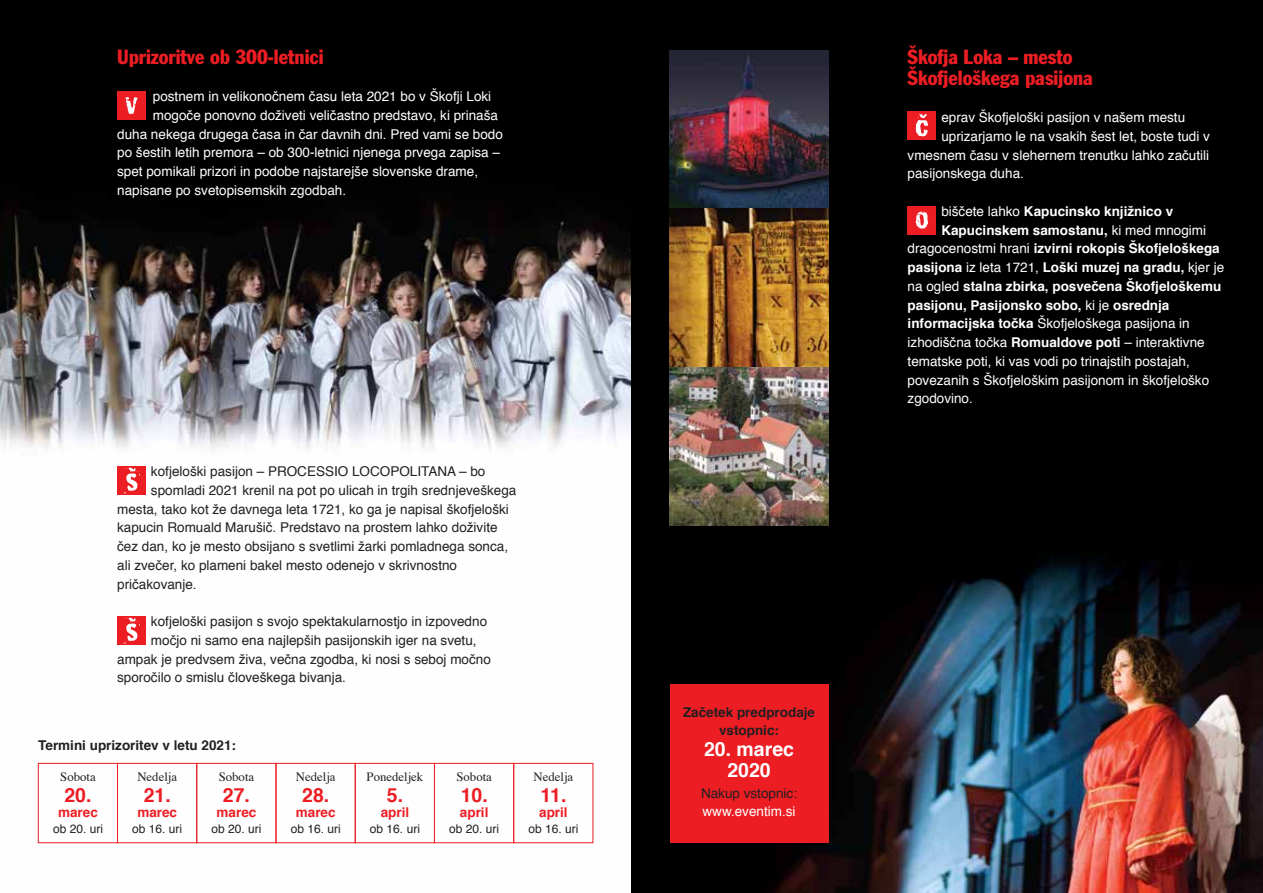
<style>
.page{position:relative;width:1263px;height:893px;background:#fff}
.page>*{position:absolute;margin:0;border:0;box-sizing:border-box;transform-origin:0 0}
.t1{font:20.25px/21px "Slo Franklin Got Cond";color:#ed1d24}
.t2{font:700 19.5px "Helvetica";color:#ed1d24}
.t3{font:700 19.5px/21px "Helvetica";color:#fff;text-align:center}
.t4{font:13.5px "Helvetica";color:#fff}
.t5{font:13.5px "Helvetica";color:#231f20}
.t6{font:700 13.5px "Helvetica";color:#fff}
.t7{font:700 13.5px/18px "Helvetica";color:#231f20;text-align:center}
.t8{font:700 13.5px "Helvetica";color:#ed1d24}
.t9{font:12.75px "Times";color:#231f20}
.t10{font:12px "Helvetica";color:#231f20}
.s1{font-weight:400}
.s2{font-weight:700}
</style>
<div class="page">
<img style="left:0;top:0;width:1263px;height:893px">
<div style="left:38px;top:763px;width:80px;height:80px;border:1px solid #ed1d24"></div>
<div style="left:117px;top:763px;width:80px;height:80px;border:1px solid #ed1d24"></div>
<div style="left:196px;top:763px;width:80px;height:80px;border:1px solid #ed1d24"></div>
<div style="left:276px;top:763px;width:79px;height:80px;border:1px solid #ed1d24"></div>
<div style="left:355px;top:763px;width:80px;height:80px;border:1px solid #ed1d24"></div>
<div style="left:434px;top:763px;width:80px;height:80px;border:1px solid #ed1d24"></div>
<div style="left:513px;top:763px;width:80px;height:80px;border:1px solid #ed1d24"></div>
<div style="left:117px;top:91px;width:29px;height:29px;background:#ed1d24"></div>
<svg style="left:126px;top:97px;width:12px;height:17px"></svg>
<div style="left:117px;top:466px;width:29px;height:29px;background:#ed1d24"></div>
<svg style="left:123px;top:468px;width:18px;height:25px"></svg>
<div style="left:117px;top:616px;width:29px;height:29px;background:#ed1d24"></div>
<svg style="left:123px;top:618px;width:18px;height:26px"></svg>
<div style="left:907px;top:206px;width:29px;height:29px;background:#ed1d24"></div>
<svg style="left:915px;top:211px;width:13px;height:18px"></svg>
<div style="left:907px;top:111px;width:29px;height:29px;background:#ed1d24"></div>
<svg style="left:916px;top:114px;width:12px;height:23px"></svg>
<img style="left:670px;top:50px;width:158px;height:476px">
<div style="left:670px;top:684px;width:158px;height:159px;background:#ed1d24"></div>
<h1 class="t1" style="left:117px;top:46px;width:208px">Uprizoritve ob 300-letnici</h1>
<p class="t4" style="left:153px;top:86px;width:340px">postnem in velikonočnem času leta 2021 bo v Škofji Loki</p>
<p class="t4" style="left:153px;top:105px;width:347px">mogoče ponovno doživeti veličastno predstavo, ki prinaša</p>
<p class="t4" style="left:117px;top:123px;width:387px">duha nekega drugega časa in čar davnih dni. Pred vami se bodo</p>
<p class="t4" style="left:117px;top:142px;width:384px">po šestih letih premora – ob 300-letnici njenega prvega zapisa –</p>
<p class="t4" style="left:117px;top:161px;width:362px">spet pomikali prizori in podobe najstarejše slovenske drame,</p>
<p class="t4" style="left:117px;top:180px;width:230px">napisane po svetopisemskih zgodbah.</p>
<h1 class="t1" style="left:907px;top:46px;width:187px">©kofja Loka — mesto ©kofjeloškega pasijona</h1>
<p class="t4" style="left:941px;top:107px;width:245px">eprav Škofjeloški pasijon v našem mestu</p>
<p class="t4" style="left:941px;top:126px;width:270px">uprizarjamo le na vsakih šest let, boste tudi v</p>
<p class="t4" style="left:907px;top:144px;width:303px">vmesnem času v slehernem trenutku lahko začutili</p>
<p class="t4" style="left:907px;top:163px;width:118px">pasijonskega duha.</p>
<p class="t6" style="left:941px;top:200px;width:233px"><span class="s1">biščete lahko</span> Kapucinsko knjižnico v</p>
<p class="t6" style="left:941px;top:219px;width:266px">Kapucinskem samostanu, <span class="s1">ki med mnogimi</span></p>
<p class="t6" style="left:907px;top:238px;width:314px"><span class="s1">dragocenostmi hrani</span> izvirni rokopis Škofjeloškega</p>
<p class="t6" style="left:907px;top:256px;width:318px">pasijona <span class="s1">iz leta 1721,</span> Loški muzej na gradu, <span class="s1">kjer je</span></p>
<p class="t6" style="left:907px;top:275px;width:315px"><span class="s1">na ogled</span> stalna zbirka, posvečena Škofjeloškemu</p>
<p class="t6" style="left:907px;top:294px;width:263px">pasijonu, Pasijonsko sobo, <span class="s1">ki je</span> osrednja</p>
<p class="t4" style="left:907px;top:313px;width:284px"><span class="s2">informacijska točka</span> Škofjeloškega pasijona in</p>
<p class="t4" style="left:907px;top:332px;width:299px">izhodiščna točka <span class="s2">Romualdove poti</span> – interaktivne</p>
<p class="t4" style="left:907px;top:351px;width:284px">tematske poti, ki vas vodi po trinajstih postajah,</p>
<p class="t4" style="left:907px;top:369px;width:303px">povezanih s Škofjeloškim pasijonom in škofjeloško</p>
<p class="t4" style="left:907px;top:388px;width:67px">zgodovino.</p>
<p class="t5" style="left:151px;top:461px;width:336px">kofjeloški pasijon – PROCESSIO LOCOPOLITANA – bo</p>
<p class="t5" style="left:151px;top:480px;width:367px">spomladi 2021 krenil na pot po ulicah in trgih srednjeveškega</p>
<p class="t5" style="left:117px;top:498px;width:393px">mesta, tako kot že davnega leta 1721, ko ga je napisal škofjeloški</p>
<p class="t5" style="left:117px;top:517px;width:382px">kapucin Romuald Marušič. Predstavo na prostem lahko doživite</p>
<p class="t5" style="left:117px;top:536px;width:392px">čez dan, ko je mesto obsijano s svetlimi žarki pomladnega sonca,</p>
<p class="t5" style="left:117px;top:555px;width:341px">ali zvečer, ko plameni bakel mesto odenejo v skrivnostno</p>
<p class="t5" style="left:117px;top:573px;width:81px">pričakovanje.</p>
<p class="t5" style="left:151px;top:611px;width:338px">kofjeloški pasijon s svojo spektakularnostjo in izpovedno</p>
<p class="t5" style="left:151px;top:630px;width:327px">močjo ni samo ena najlepših pasijonskih iger na svetu,</p>
<p class="t5" style="left:117px;top:648px;width:375px">ampak je predvsem živa, večna zgodba, ki nosi s seboj močno</p>
<p class="t5" style="left:117px;top:667px;width:230px">sporočilo o smislu človeškega bivanja.</p>
<p class="t7" style="left:38px;top:736px;width:199px">Termini uprizoritev v letu 2021:</p>
<p class="t9" style="left:60px;top:764px;width:37px">Sobota</p>
<h2 class="t2" style="left:64px;top:779px;width:29px">20.</h2>
<p class="t8" style="left:58px;top:801px;width:41px">marec</p>
<p class="t10" style="left:53px;top:820px;width:52px">ob 20. uri</p>
<p class="t9" style="left:137px;top:764px;width:41px">Nedelja</p>
<h2 class="t2" style="left:144px;top:779px;width:29px">21.</h2>
<p class="t8" style="left:137px;top:801px;width:41px">marec</p>
<p class="t10" style="left:132px;top:820px;width:52px">ob 16. uri</p>
<p class="t9" style="left:219px;top:764px;width:37px">Sobota</p>
<h2 class="t2" style="left:223px;top:779px;width:29px">27.</h2>
<p class="t8" style="left:217px;top:801px;width:41px">marec</p>
<p class="t10" style="left:211px;top:820px;width:52px">ob 20. uri</p>
<p class="t9" style="left:296px;top:764px;width:41px">Nedelja</p>
<h2 class="t2" style="left:302px;top:779px;width:29px">28.</h2>
<p class="t8" style="left:296px;top:801px;width:41px">marec</p>
<p class="t10" style="left:291px;top:820px;width:52px">ob 16. uri</p>
<p class="t9" style="left:367px;top:764px;width:58px">Ponedeljek</p>
<h2 class="t2" style="left:387px;top:779px;width:18px">5.</h2>
<p class="t8" style="left:381px;top:801px;width:30px">april</p>
<p class="t10" style="left:370px;top:820px;width:52px">ob 16. uri</p>
<p class="t9" style="left:456px;top:764px;width:37px">Sobota</p>
<h2 class="t2" style="left:461px;top:779px;width:29px">10.</h2>
<p class="t8" style="left:460px;top:801px;width:30px">april</p>
<p class="t10" style="left:449px;top:820px;width:52px">ob 20. uri</p>
<p class="t9" style="left:534px;top:764px;width:41px">Nedelja</p>
<h2 class="t2" style="left:540px;top:779px;width:28px">11.</h2>
<p class="t8" style="left:539px;top:801px;width:30px">april</p>
<p class="t10" style="left:528px;top:820px;width:52px">ob 16. uri</p>
<p class="t7" style="left:683px;top:704px;width:134px">Začetek predprodaje vstopnic:</p>
<h2 class="t3" style="left:704px;top:739px;width:91px">20. marec<br>2020</h2>
<p class="t5" style="left:701px;top:783px;width:98px">Nakup vstopnic:</p>
<p class="t4" style="left:702px;top:801px;width:95px">www.eventim.si</p>
</div>
